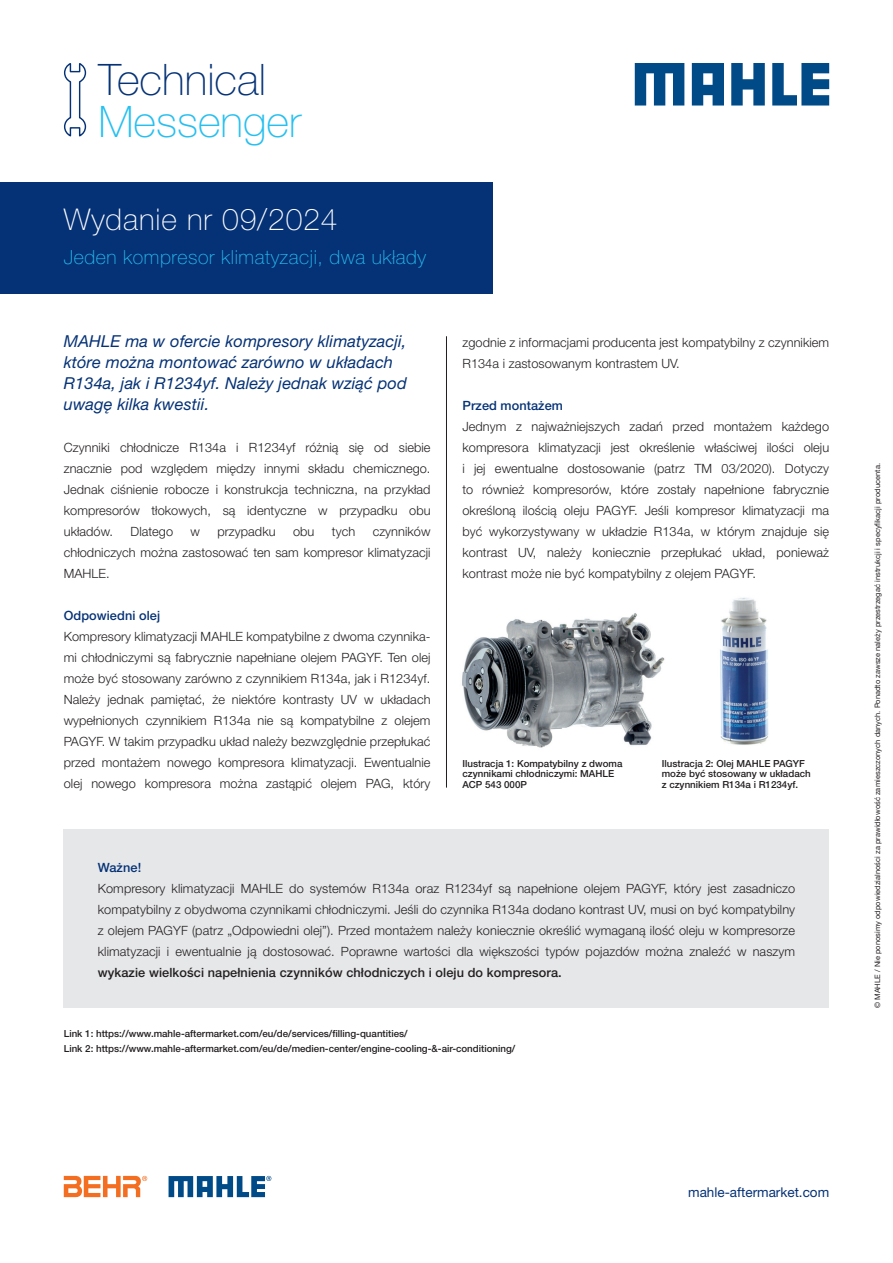
<style>
.page{position:relative;width:893px;height:1263px;background:#fff}
.page>*{position:absolute;margin:0;border:0;box-sizing:border-box;transform-origin:0 0}
.t1{font:100 43.5px "Helvetica Neue LT Pro";color:#053276}
.t2{font:100 43.5px "Helvetica Neue LT Pro";color:#26bff0}
.t3{font:100 30px "Helvetica Neue LT Pro";letter-spacing:.03em;color:#fff}
.t4{font:100 19.5px "Helvetica Neue LT Pro";letter-spacing:.03em;color:#26bff0}
.t5{font:italic 16.5px/21px "Helvetica Neue LT Pro";letter-spacing:.005em;color:#053276}
.t6{font:13.5px "Helvetica Neue LT Pro";color:#053276}
.t7{font:300 12.75px/21px "Helvetica Neue LT Pro";letter-spacing:.005em;color:#231f20;text-align:justify}
.t8{font:500 12.75px "Helvetica Neue LT Pro";letter-spacing:.005em;color:#231f20}
.t9{font:500 12.75px "Helvetica Neue LT Pro";letter-spacing:.005em;color:#053276}
.t10{font:500 9.75px/10.5px "Helvetica Neue LT Pro";color:#231f20}
.t11{font:7.5px "Helvetica Neue LTW1 G";letter-spacing:.005em;color:#231f20}
</style>
<div class="page">
<img style="left:462px;top:613px;width:203px;height:135px">
<img style="left:720px;top:597px;width:49px;height:148px">
<svg style="left:64px;top:63px;width:23px;height:74px"></svg>
<hr style="left:446px;top:336px;width:1px;height:452px;background:#231f20">
<div style="left:0;top:183px;width:492px;height:111px;background:#053276"></div>
<div style="left:64px;top:830px;width:765px;height:178px;background:#e6e7e9"></div>
<svg style="left:64px;top:1175px;width:83px;height:22px"></svg>
<svg style="left:169px;top:1176px;width:102px;height:21px"></svg>
<svg style="left:635px;top:63px;width:49px;height:43px"></svg>
<svg style="left:731px;top:63px;width:34px;height:43px"></svg>
<svg style="left:772px;top:63px;width:57px;height:43px"></svg>
<svg style="left:692px;top:63px;width:32px;height:43px"></svg>
<h1 class="t1" style="left:98px;top:53px;width:169px">Technical</h1>
<h1 class="t2" style="left:98px;top:95px;width:204px">Messenger</h1>
<h2 class="t3" style="left:64px;top:201px;width:275px">Wydanie nr 09/2024</h2>
<h3 class="t4" style="left:64px;top:245px;width:364px">Jeden kompresor klimatyzacji, dwa układy</h3>
<p class="t5" style="left:64px;top:330px;width:345px">MAHLE ma w ofercie kompresory klimatyzacji, które można montować zarówno w układach R134a, jak i R1234yf. Należy jednak wziąć pod uwagę kilka kwestii.</p>
<p class="t7" style="left:64px;top:436px;width:368px">Czynniki chłodnicze R134a i R1234yf różnią się od siebie znacznie pod względem między innymi składu chemicznego.<br>Jednak ciśnienie robocze i konstrukcja techniczna, na przykład kompresorów tłokowych, są identyczne w przypadku obu układów.</p>
<p class="t7" style="left:64px;top:520px;width:368px;text-indent:309px">czynników chłodniczych można zastosować ten sam kompresor klimatyzacji MAHLE.</p>
<p class="t9" style="left:64px;top:607px;width:98px">Odpowiedni olej</p>
<p class="t7" style="left:64px;top:625px;width:368px">Kompresory klimatyzacji MAHLE kompatybilne z dwoma czynnika&shy;mi chłodniczymi są fabrycznie napełniane olejem PAGYF. Ten olej może być stosowany zarówno z czynnikiem R134a, jak i R1234yf.<br>Należy jednak pamiętać, że niektóre kontrasty UV w układach wypełnionych czynnikiem R134a nie są kompatybilne z olejem PAGYF. W takim przypadku układ należy bezwzględnie przepłukać przed montażem nowego kompresora klimatyzacji. Ewentualnie olej nowego kompresora można zastąpić olejem PAG, który</p>
<p class="t7" style="left:131px;top:520px;width:44px">Dlatego</p>
<p class="t7" style="left:191px;top:520px;width:11px">w</p>
<p class="t7" style="left:218px;top:520px;width:60px">przypadku</p>
<p class="t7" style="left:293px;top:520px;width:23px">obu</p>
<p class="t7" style="left:332px;top:520px;width:25px">tych</p>
<p class="t7" style="left:462px;top:331px;width:368px">zgodnie z informacjami producenta jest kompatybilny z czynnikiem<br>R134a i zastosowanym kontrastem UV.</p>
<p class="t9" style="left:462px;top:397px;width:102px">Przed montażem</p>
<p class="t7" style="left:462px;top:415px;width:368px">Jednym z najważniejszych zadań przed montażem każdego kompresora klimatyzacji jest określenie właściwej ilości oleju i jej ewentualne dostosowanie (patrz TM 03/2020). Dotyczy to również kompresorów, które zostały napełnione fabrycznie określoną ilością oleju PAGYF. Jeśli kompresor klimatyzacji ma być wykorzystywany w układzie R134a, w którym znajduje się kontrast UV, należy koniecznie przepłukać układ, ponieważ kontrast może nie być kompatybilny z olejem PAGYF.</p>
<p class="t10" style="left:462px;top:758px;width:162px">Ilustracja 1: Kompatybilny z dwoma czynnikami chłodniczymi: MAHLE<br>ACP 543 000P</p>
<p class="t10" style="left:662px;top:758px;width:151px">Ilustracja 2: Olej MAHLE PAGYF może być stosowany w układach z czynnikiem R134a i R1234yf.</p>
<p class="t9" style="left:98px;top:859px;width:45px">Ważne!</p>
<p class="t7" style="left:98px;top:877px;width:699px">Kompresory klimatyzacji MAHLE do systemów R134a oraz R1234yf są napełnione olejem PAGYF, który jest zasadniczo kompatybilny z obydwoma czynnikami chłodniczymi. Jeśli do czynnika R134a dodano kontrast UV, musi on być kompatybilny z olejem PAGYF (patrz „Odpowiedni olej”). Przed montażem należy koniecznie określić wymaganą ilość oleju w kompresorze klimatyzacji i ewentualnie ją dostosować. Poprawne wartości dla większości typów pojazdów można znaleźć w naszym</p>
<p class="t8" style="left:98px;top:964px;width:465px">wykazie wielkości napełnienia czynników chłodniczych i oleju do kompresora.</p>
<p class="t10" style="left:64px;top:1026px;width:453px;line-height:14.7px">Link 1: https://www.mahle-aftermarket.com/eu/de/services/filling-quantities/<br>Link 2: https://www.mahle-aftermarket.com/eu/de/medien-center/engine-cooling-&amp;-air-conditioning/</p>
<p class="t11" style="left:873px;top:1008px;width:546px;rotate:-90deg">© MAHLE / Nie ponosimy odpowiedzialności za prawidłowość zamieszczonych danych. Ponadto zawsze należy przestrzegać instrukcji i specyfikacji producenta.</p>
<p class="t6" style="left:688px;top:1184px;width:143px">mahle-aftermarket.com</p>
</div>
